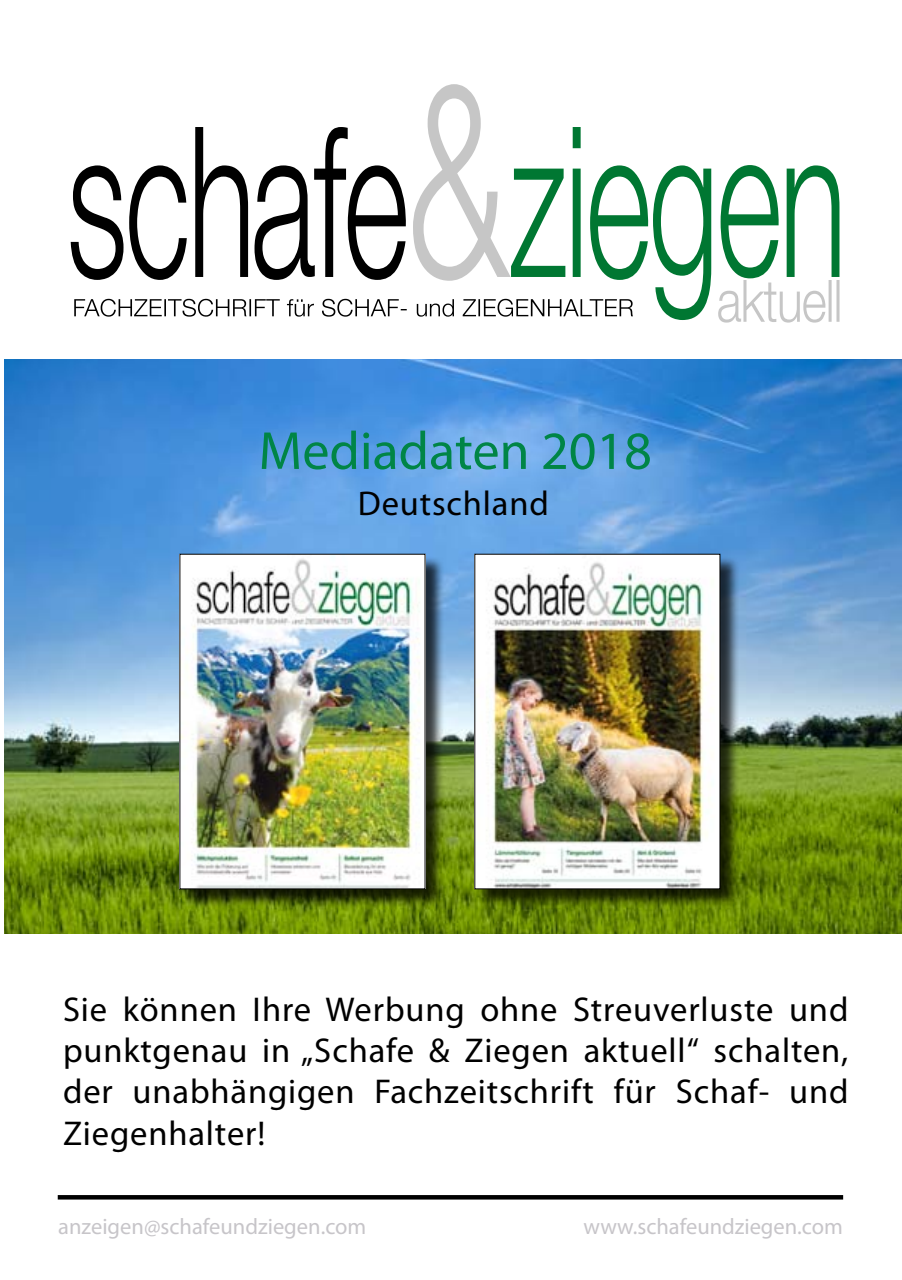
<style>
.page{position:relative;width:902px;height:1280px;background:#fff}
.page>*{position:absolute;margin:0;border:0;box-sizing:border-box;transform-origin:0 0}
.t1{font:54px "Myriad Pro";color:#008546}
.t2{font:34.5px/41.4px "Myriad Pro";letter-spacing:.025em;color:#000;text-align:justify}
.t3{font:22.5px "Myriad Pro";color:#c7c5c9}
</style>
<div class="page">
<svg style="left:58px;top:1195px;width:785px;height:4px;background:#040404"></svg>
<svg style="left:720px;top:320px;width:119px;height:3px"></svg>
<svg style="left:511px;top:127px;width:328px;height:193px"></svg>
<svg style="left:413px;top:84px;width:97px;height:197px"></svg>
<svg style="left:71px;top:127px;width:335px;height:153px"></svg>
<svg style="left:74px;top:299px;width:559px;height:18px"></svg>
<img style="left:4px;top:359px;width:897px;height:574px">
<div style="left:182px;top:556px;width:262px;height:351px;background:#000;opacity:.75"></div>
<img style="left:181px;top:556px;width:242px;height:331px">
<div style="left:477px;top:556px;width:262px;height:351px;background:#000;opacity:.75"></div>
<img style="left:476px;top:556px;width:242px;height:331px">
<h1 class="t1" style="left:258px;top:417px;width:395px">Mediadaten 2018</h1>
<p class="t2" style="left:358px;top:482px;width:193px">Deutschland</p>
<p class="t2" style="left:63px;top:988px;width:786px">Sie können Ihre Werbung ohne Streuverluste und punktgenau in „Schafe &amp; Ziegen aktuell“ schalten, der unabhängigen Fachzeitschrift für Schaf- und Ziegenhalter!</p>
<p class="t3" style="left:58px;top:1213px;width:309px">anzeigen@schafeundziegen.com</p>
<p class="t3" style="left:583px;top:1213px;width:261px">www.schafeundziegen.com</p>
</div>
